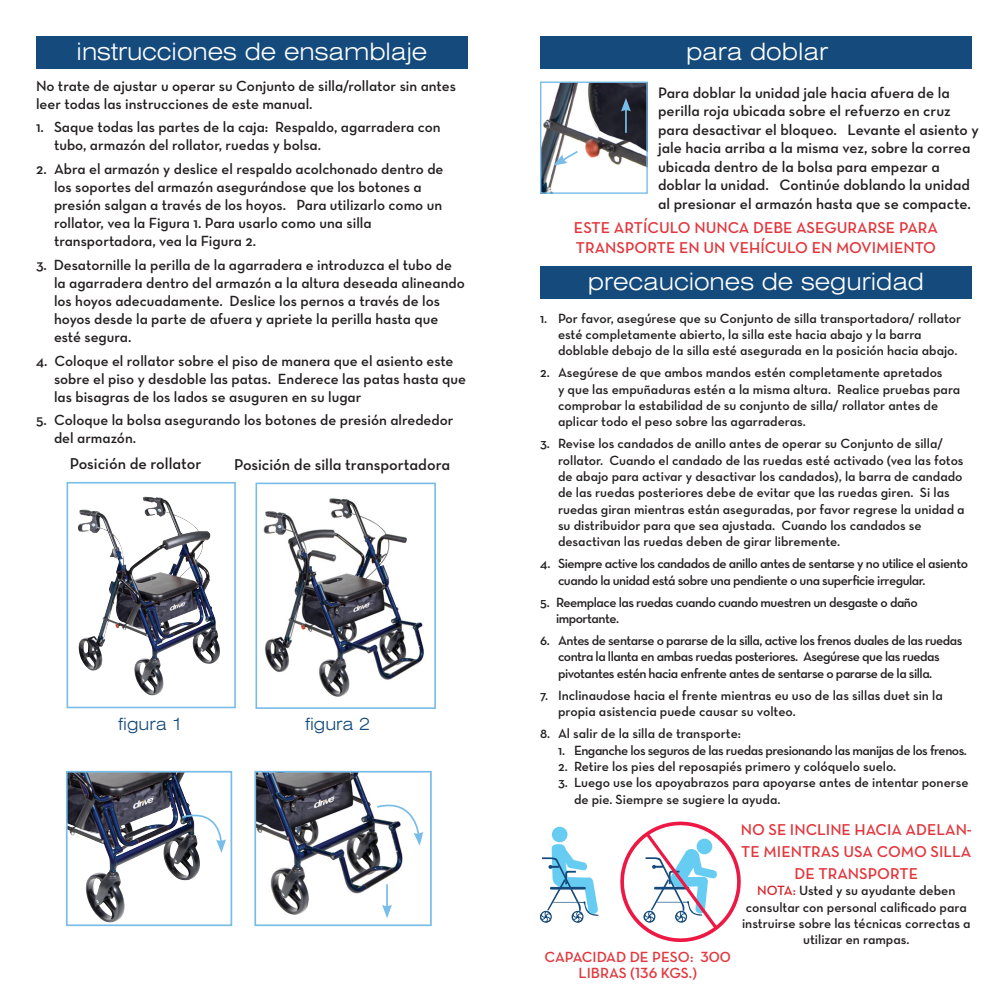
<style>
.page{position:relative;width:1008px;height:1008px;background:#fff}
.page>*{position:absolute;margin:0;border:0;box-sizing:border-box;transform-origin:0 0}
.t1{font:300 expanded 24px "Swiss 721 BT";color:#fff}
.t2{font:300 expanded 17px "Swiss 721 BT";color:#144a7c}
.t3{font:16px/22px "Neutraface Text Demi Alt";color:#e1373d}
.t4{font:16px "Neutraface Text Demi Alt";color:#231f20}
.t5{font:15.4px/18.6px "Neutraface Text Demi Alt";color:#231f20}
.t6{font:15px/18px "Neutraface Text Demi Alt";color:#231f20}
.t7{font:15px/16px "Neutraface Text Demi Alt";color:#e1373d;text-align:center}
.t8{font:13.6px/16.4px "Neutraface Text Demi Alt";color:#231f20}
.t9{font:13.6px/16.4px "Neutraface Text Demi Alt";letter-spacing:-.035em;color:#231f20}
.s1{color:#d1232a}
</style>
<div class="page">
<img style="left:542px;top:84px;width:104px;height:108px">
<div style="left:540px;top:82px;width:108px;height:112px;border:1px solid #78bde8"></div>
<div style="left:36px;top:36px;width:432px;height:33px;background:#144a7c"></div>
<div style="left:540px;top:266px;width:432px;height:33px;background:#144a7c"></div>
<div style="left:540px;top:36px;width:432px;height:33px;background:#144a7c"></div>
<hr style="left:625px;top:108px;width:2px;height:25px;background:#78bde8">
<svg style="left:621px;top:98px;width:10px;height:14px"></svg>
<svg style="left:553px;top:149px;width:27px;height:17px"></svg>
<svg style="left:620px;top:821px;width:121px;height:121px"></svg>
<svg style="left:540px;top:827px;width:59px;height:96px"></svg>
<div style="left:67px;top:482px;width:169px;height:226px;border:2px solid #78bde8"></div>
<div style="left:256px;top:483px;width:180px;height:226px;border:2px solid #78bde8"></div>
<img style="left:78px;top:497px;width:100px;height:73px">
<img style="left:263px;top:498px;width:161px;height:199px">
<img style="left:69px;top:774px;width:131px;height:149px">
<div style="left:66px;top:771px;width:166px;height:155px;border:2px solid #78bde8"></div>
<img style="left:257px;top:774px;width:146px;height:141px">
<div style="left:254px;top:771px;width:178px;height:155px;border:2px solid #78bde8"></div>
<hr style="left:386px;top:884px;width:2px;height:24px;background:#78bde8">
<svg style="left:382px;top:905px;width:10px;height:13px"></svg>
<svg style="left:180px;top:807px;width:46px;height:46px"></svg>
<svg style="left:375px;top:797px;width:48px;height:49px"></svg>
<p class="t1" style="left:77px;top:37px;width:352px">instrucciones de ensamblaje</p>
<p class="t6" style="left:36px;top:76px;width:421px">No trate de ajustar u operar su Conjunto de silla/rollator sin antes leer todas las instrucciones de este manual.</p>
<p class="t6" style="left:54px;top:118px;width:388px;text-indent:-18px">1. Saque todas las partes de la caja: Respaldo, agarradera con tubo, armazón del rollator, ruedas y bolsa.</p>
<p class="t6" style="left:54px;top:160px;width:391px;text-indent:-18px">2. Abra el armazón y deslice el respaldo acolchonado dentro de los soportes del armazón asegurándose que los botones a presión salgan a través de los hoyos. Para utilizarlo como un rollator, vea la Figura 1. Para usarlo como una silla transportadora, vea la Figura 2.</p>
<p class="t6" style="left:54px;top:256px;width:412px;text-indent:-18px">3. Desatornille la perilla de la agarradera e introduzca el tubo de la agarradera dentro del armazón a la altura deseada alineando los hoyos adecuadamente. Deslice los pernos a través de los hoyos desde la parte de afuera y apriete la perilla hasta que esté segura.</p>
<p class="t6" style="left:54px;top:351px;width:413px;text-indent:-18px">4. Coloque el rollator sobre el piso de manera que el asiento este sobre el piso y desdoble las patas. Enderece las patas hasta que las bisagras de los lados se asuguren en su lugar</p>
<p class="t6" style="left:54px;top:411px;width:401px;text-indent:-18px">5. Coloque la bolsa asegurando los botones de presión alrededor del armazón.</p>
<p class="t4" style="left:70px;top:454px;width:133px">Posición de rollator</p>
<p class="t4" style="left:234px;top:454px;width:218px">Posición de silla transportadora</p>
<p class="t2" style="left:118px;top:714px;width:67px">figura 1</p>
<p class="t2" style="left:305px;top:714px;width:67px">figura 2</p>
<p class="t1" style="left:686px;top:37px;width:143px">para doblar</p>
<p class="t5" style="left:658px;top:83px;width:322px">Para doblar la unidad jale hacia afuera de la perilla roja ubicada sobre el refuerzo en cruz para desactivar el bloqueo. Levante el asiento y jale hacia arriba a la misma vez, sobre la correa ubicada dentro de la bolsa para empezar a doblar la unidad. Continúe doblando la unidad al presionar el armazón hasta que se compacte.</p>
<p class="t3" style="left:574px;top:218px;width:366px;line-height:20px">ESTE ARTÍCULO NUNCA DEBE ASEGURARSE PARA<br>TRANSPORTE EN UN VEHÍCULO EN MOVIMIENTO</p>
<p class="t1" style="left:588px;top:268px;width:338px">precauciones de seguridad</p>
<p class="t8" style="left:558px;top:310px;width:405px;text-indent:-18px">1. Por favor, asegúrese que su Conjunto de silla transportadora/ rollator esté completamente abierto, la silla este hacia abajo y la barra doblable debajo de la silla esté asegurada en la posición hacia abajo.</p>
<p class="t8" style="left:558px;top:364px;width:404px;text-indent:-18px">2. Asegúrese de que ambos mandos estén completamente apretados<br>y que las empuñaduras estén a la misma altura. Realice pruebas para comprobar la estabilidad de su conjunto de silla/ rollator antes de aplicar todo el peso sobre las agarraderas.</p>
<p class="t8" style="left:558px;top:435px;width:408px;text-indent:-18px">3. Revise los candados de anillo antes de operar su Conjunto de silla/ rollator. Cuando el candado de las ruedas esté activado (vea las fotos de abajo para activar y desactivar los candados), la barra de candado de las ruedas posteriores debe de evitar que las ruedas giren. Si las ruedas giran mientras están aseguradas, por favor regrese la unidad a su distribuidor para que sea ajustada. Cuando los candados se desactivan las ruedas deben de girar libremente.</p>
<p class="t9" style="left:558px;top:555px;width:412px;text-indent:-18px">4. Siempre active los candados de anillo antes de sentarse y no utilice el asiento cuando la unidad está sobre una pendiente o una superficie irregular.</p>
<p class="t9" style="left:556px;top:594px;width:363px;text-indent:-16px">5. Reemplace las ruedas cuando cuando muestren un desgaste o daño importante.</p>
<p class="t9" style="left:558px;top:632px;width:406px;text-indent:-18px">6. Antes de sentarse o pararse de la silla, active los frenos duales de las ruedas contra la llanta en ambas ruedas posteriores. Asegúrese que las ruedas pivotantes estén hacia enfrente antes de sentarse o pararse de la silla.</p>
<p class="t8" style="left:558px;top:687px;width:386px;text-indent:-18px">7. Inclinaudose hacia el frente mientras eu uso de las sillas duet sin la propia asistencia puede causar su volteo.</p>
<p class="t8" style="left:540px;top:725px;width:203px">8. Al salir de la silla de transporte:</p>
<p class="t9" style="left:558px;top:742px;width:410px">1. Enganche los seguros de las ruedas presionando las manijas de los frenos.</p>
<p class="t8" style="left:558px;top:758px;width:340px">2. Retire los pies del reposapiés primero y colóquelo suelo.</p>
<p class="t8" style="left:574px;top:774px;width:396px;text-indent:-16px">3. Luego use los apoyabrazos para apoyarse antes de intentar ponerse de pie. Siempre se sugiere la ayuda.</p>
<p class="t7" style="left:545px;top:948px;width:188px">CAPACIDAD DE PESO: 300<br>LIBRAS (136 KGS.)</p>
<p class="t3" style="left:741px;top:819px;width:233px;text-align:center">NO SE INCLINE HACIA ADELAN-<br>TE MIENTRAS USA COMO SILLA<br>DE TRANSPORTE</p>
<p class="t8" style="left:742px;top:882px;width:230px;text-align:center"><span class="s1">NOTA:</span> Usted y su ayudante deben consultar con personal calificado para instruirse sobre las técnicas correctas a utilizar en rampas.</p>
</div>
